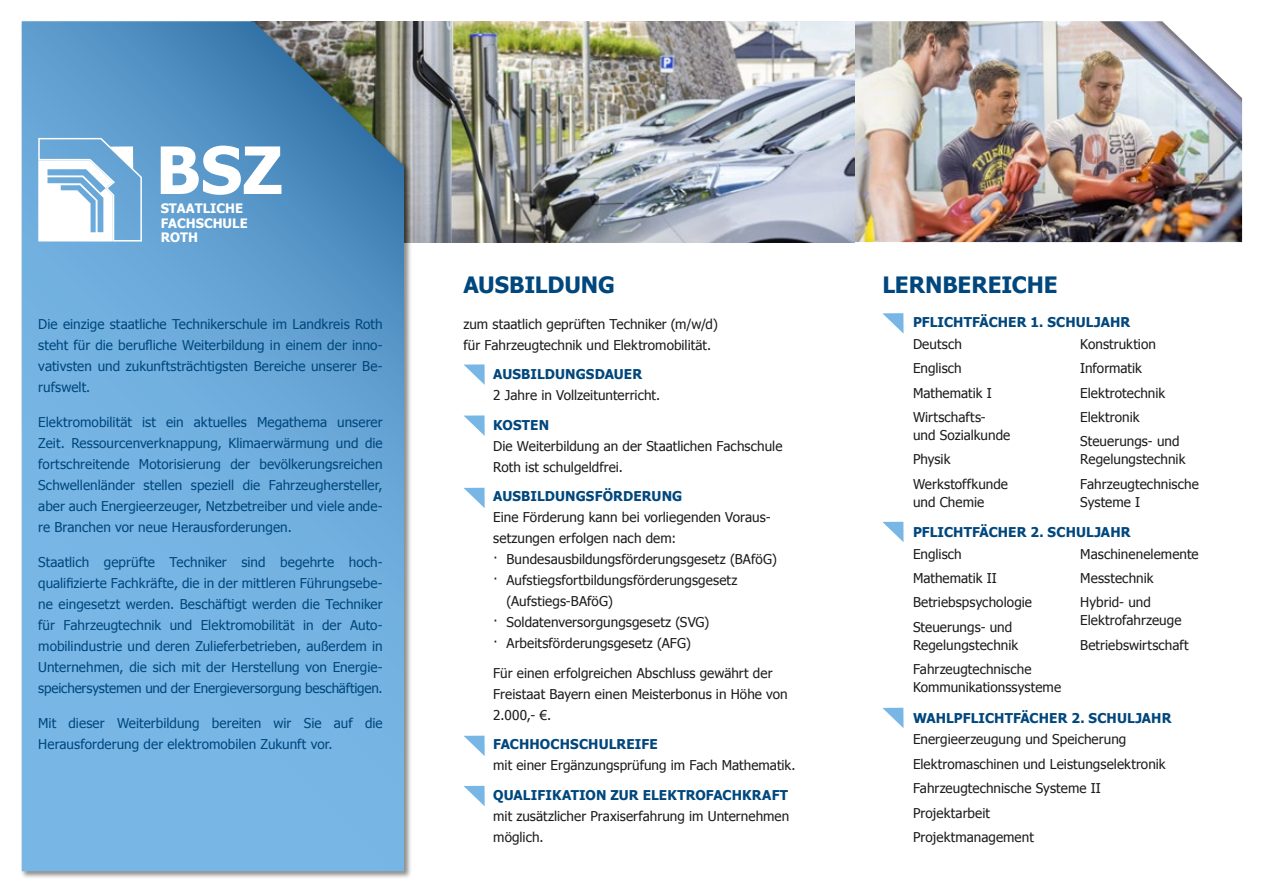
<style>
.page{position:relative;width:1263px;height:893px;background:#fff}
.page>*{position:absolute;margin:0;border:0;box-sizing:border-box;transform-origin:0 0}
.t1{font:700 22.5px "Tahoma";letter-spacing:-.005em;color:#00477d}
.t2{font:13.5px/24.5px "Tahoma";letter-spacing:.005em;color:#1c1c1b}
.t3{font:13.5px/21px "Tahoma";letter-spacing:.005em;color:#00477d;text-align:justify}
.t4{font:700 13.5px "Tahoma";letter-spacing:.005em;color:#00477d}
.t5{font:700 13.05px/14.4px "Tahoma";color:#fff}
</style>
<div class="page">
<img style="left:855px;top:21px;width:387px;height:221px">
<img style="left:412px;top:21px;width:443px;height:221px">
<div style="left:20px;top:20px;width:392px;height:859px;background:#1c1c1b;opacity:.5"></div>
<svg style="left:22px;top:21px;width:382px;height:850px;background:#6ba8d5"></svg>
<svg style="left:38px;top:138px;width:104px;height:104px"></svg>
<svg style="left:161px;top:146px;width:120px;height:49px"></svg>
<svg style="left:882px;top:313px;width:21px;height:20px"></svg>
<svg style="left:882px;top:522px;width:21px;height:20px"></svg>
<svg style="left:882px;top:708px;width:21px;height:20px"></svg>
<svg style="left:463px;top:364px;width:22px;height:21px"></svg>
<svg style="left:463px;top:415px;width:22px;height:21px"></svg>
<svg style="left:464px;top:488px;width:21px;height:20px"></svg>
<svg style="left:464px;top:736px;width:21px;height:20px"></svg>
<svg style="left:463px;top:786px;width:22px;height:20px"></svg>
<p class="t5" style="left:161px;top:200px;width:88px">STAATLICHE<br>FACHSCHULE<br>ROTH</p>
<p class="t3" style="left:38px;top:313px;width:346px">Die einzige staatliche Technikerschule im Landkreis Roth steht für die berufliche Weiterbildung in einem der inno&shy;vativsten und zukunftsträchtigsten Bereiche unserer Be&shy;rufswelt.</p>
<p class="t3" style="left:38px;top:411px;width:346px">Elektromobilität ist ein aktuelles Megathema unserer Zeit. Ressourcenverknappung, Klimaerwärmung und die fortschreitende Motorisierung der bevölkerungsreichen Schwellenländer stellen speziell die Fahrzeughersteller, aber auch Energieerzeuger, Netzbetreiber und viele ande&shy;re Branchen vor neue Herausforderungen.</p>
<p class="t3" style="left:38px;top:551px;width:346px">Staatlich geprüfte Techniker sind begehrte hoch&shy;qualifizierte Fachkräfte, die in der mittleren Führungsebe&shy;ne eingesetzt werden. Beschäftigt werden die Techniker für Fahrzeugtechnik und Elektromobilität in der Auto&shy;mobilindustrie und deren Zulieferbetrieben, außerdem in Unternehmen, die sich mit der Herstellung von Energie&shy;speichersystemen und der Energieversorgung beschäftigen.</p>
<p class="t3" style="left:38px;top:712px;width:346px">Mit dieser Weiterbildung bereiten wir Sie auf die<br>Herausforderung der elektromobilen Zukunft vor.</p>
<h1 class="t1" style="left:463px;top:269px;width:153px">AUSBILDUNG</h1>
<h1 class="t1" style="left:882px;top:269px;width:177px">LERNBEREICHE</h1>
<p class="t4" style="left:913px;top:313px;width:219px">PFLICHTFÄCHER 1. SCHULJAHR</p>
<p class="t2" style="left:463px;top:313px;width:256px;line-height:21px">zum staatlich geprüften Techniker (m/w/d) für Fahrzeugtechnik und Elektromobilität.</p>
<p class="t4" style="left:493px;top:365px;width:150px">AUSBILDUNGSDAUER</p>
<p class="t2" style="left:493px;top:382px;width:169px">2 Jahre in Vollzeitunterricht.</p>
<p class="t4" style="left:493px;top:415px;width:57px">KOSTEN</p>
<p class="t2" style="left:493px;top:435px;width:291px;line-height:21px">Die Weiterbildung an der Staatlichen Fachschule<br>Roth ist schulgeldfrei.</p>
<p class="t4" style="left:493px;top:487px;width:190px">AUSBILDUNGSFÖRDERUNG</p>
<p class="t2" style="left:493px;top:504px;width:279px">Eine Förderung kann bei vorliegenden Voraus-</p>
<p class="t2" style="left:493px;top:525px;width:184px">setzungen erfolgen nach dem:</p>
<p class="t2" style="left:493px;top:546px;width:285px">· Bundesausbildungsförderungsgesetz (BAföG)</p>
<p class="t2" style="left:493px;top:567px;width:246px">· Aufstiegsfortbildungsförderungsgesetz</p>
<p class="t2" style="left:506px;top:588px;width:108px">(Aufstiegs-BAföG)</p>
<p class="t2" style="left:493px;top:609px;width:218px">· Soldatenversorgungsgesetz (SVG)</p>
<p class="t2" style="left:493px;top:630px;width:199px">· Arbeitsförderungsgesetz (AFG)</p>
<p class="t2" style="left:493px;top:662px;width:296px;line-height:21px">Für einen erfolgreichen Abschluss gewährt der<br>Freistaat Bayern einen Meisterbonus in Höhe von<br>2.000,- €.</p>
<p class="t4" style="left:493px;top:735px;width:166px">FACHHOCHSCHULREIFE</p>
<p class="t2" style="left:493px;top:752px;width:304px">mit einer Ergänzungsprüfung im Fach Mathematik.</p>
<p class="t4" style="left:493px;top:785px;width:296px">QUALIFIKATION ZUR ELEKTROFACHKRAFT</p>
<p class="t2" style="left:493px;top:805px;width:298px;line-height:21px">mit zusätzlicher Praxiserfahrung im Unternehmen möglich.</p>
<p class="t2" style="left:1080px;top:331px;width:101px">Konstruktion<br>Informatik<br>Elektrotechnik<br>Elektronik<br>Steuerungs- und</p>
<p class="t2" style="left:1080px;top:447px;width:120px">Regelungstechnik<br>Fahrzeugtechnische</p>
<p class="t2" style="left:1080px;top:489px;width:62px">Systeme I</p>
<p class="t2" style="left:913px;top:331px;width:80px">Deutsch<br>Englisch<br>Mathematik I<br>Wirtschafts-</p>
<p class="t2" style="left:913px;top:422px;width:99px">und Sozialkunde<br>Physik<br>Werkstoffkunde</p>
<p class="t2" style="left:913px;top:489px;width:73px">und Chemie</p>
<p class="t4" style="left:913px;top:523px;width:219px">PFLICHTFÄCHER 2. SCHULJAHR</p>
<p class="t2" style="left:913px;top:541px;width:120px">Englisch<br>Mathematik II<br>Betriebspsychologie<br>Steuerungs- und</p>
<p class="t2" style="left:913px;top:632px;width:120px">Regelungstechnik<br>Fahrzeugtechnische</p>
<p class="t2" style="left:913px;top:674px;width:150px">Kommunikationssysteme</p>
<p class="t2" style="left:1080px;top:541px;width:120px">Maschinenelemente<br>Messtechnik<br>Hybrid- und</p>
<p class="t2" style="left:1080px;top:608px;width:110px">Elektrofahrzeuge<br>Betriebswirtschaft</p>
<p class="t4" style="left:913px;top:709px;width:260px">WAHLPFLICHTFÄCHER 2. SCHULJAHR</p>
<p class="t2" style="left:913px;top:727px;width:254px">Energieerzeugung und Speicherung<br>Elektromaschinen und Leistungselektronik<br>Fahrzeugtechnische Systeme II<br>Projektarbeit<br>Projektmanagement</p>
</div>
